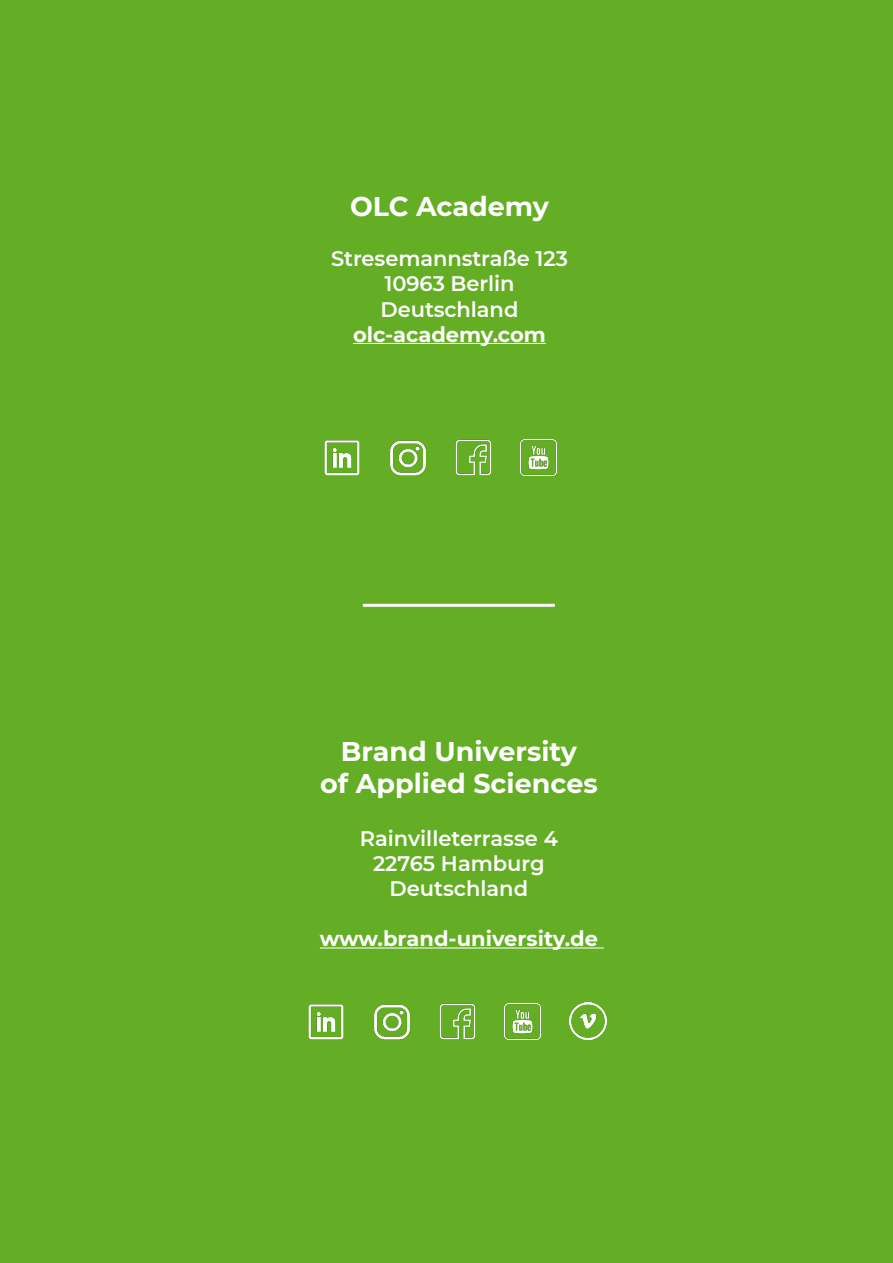
<style>
.page{position:relative;width:893px;height:1263px;background:#63ae24}
.page>*{position:absolute;margin:0;border:0;box-sizing:border-box;transform-origin:0 0}
.t1{font:700 27px/32.4px "Montserrat";color:#fff;text-align:center}
.t2{font:600 21px/25.2px "Montserrat";letter-spacing:-.005em;color:#fff;text-align:center}
.t3{font:700 21px "Montserrat";color:#fff}
</style>
<div class="page">
<hr style="left:320px;top:947px;width:284px;height:1px;background:#fff">
<hr style="left:363px;top:604px;width:192px;height:3px;background:#fff">
<img style="left:374px;top:1004px;width:36px;height:36px">
<img style="left:440px;top:1004px;width:36px;height:36px">
<img style="left:308px;top:1004px;width:36px;height:36px">
<img style="left:570px;top:1002px;width:36px;height:37px">
<img style="left:505px;top:1004px;width:36px;height:35px">
<hr style="left:353px;top:343px;width:193px;height:1px;background:#fff">
<img style="left:390px;top:440px;width:36px;height:36px">
<img style="left:456px;top:440px;width:36px;height:36px">
<img style="left:324px;top:440px;width:36px;height:35px">
<img style="left:521px;top:439px;width:36px;height:36px">
<p class="t1" style="left:350px;top:189px;width:200px">OLC Academy</p>
<p class="t2" style="left:331px;top:245px;width:238px">Stresemannstraße 123<br>10963 Berlin<br>Deutschland</p>
<p class="t3" style="left:353px;top:319px;width:194px">olc-academy.com</p>
<p class="t1" style="left:320px;top:734px;width:279px">Brand University<br>of Applied Sciences</p>
<p class="t2" style="left:360px;top:825px;width:200px">Rainvilleterrasse 4<br>22765 Hamburg<br>Deutschland</p>
<p class="t3" style="left:320px;top:924px;width:280px">www.brand-university.de</p>
</div>
